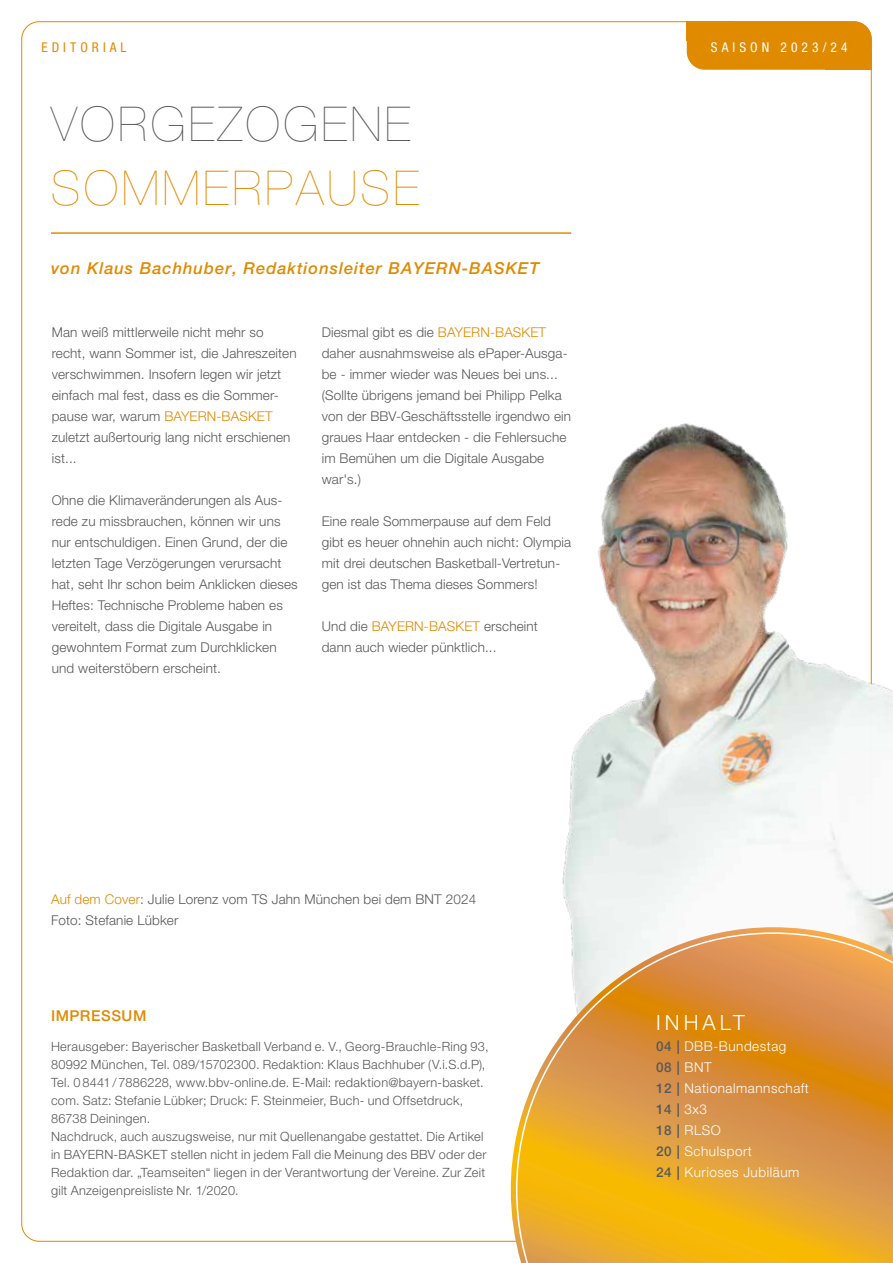
<style>
.page{position:relative;width:893px;height:1263px;background:#fff}
.page>*{position:absolute;margin:0;border:0;box-sizing:border-box;transform-origin:0 0}
.t1{font:200 48px "Helvetica Neue LT Pro";letter-spacing:.07em;color:#58585a}
.t2{font:200 48px "Helvetica Neue LT Pro";letter-spacing:.07em;color:#e08a00}
.t3{font:300 21px "Helvetica Neue LT Pro";letter-spacing:.19em;color:#fff}
.t4{font:italic 500 16.5px "Helvetica Neue LT Pro";letter-spacing:.06em;color:#e08a00}
.t5{font:500 15px "Helvetica Neue LT Pro";letter-spacing:.035em;color:#e08a00}
.t6{font:300 13.5px/21px "Helvetica Neue LT Std";letter-spacing:.01em;color:#58585a}
.t7{font:300 13.5px/21px "Helvetica Neue LT Pro";letter-spacing:.04em;color:#fff}
.t8{font:condensed 13.5px "Helvetica Neue LT Pro";letter-spacing:.3em;color:#fff}
.t9{font:condensed 13.5px "Helvetica Neue LT Pro";letter-spacing:.3em;color:#e08a00}
.t10{font:300 12.75px/18px "Helvetica Neue LT Pro";letter-spacing:.025em;color:#58585a}
.s1{color:#e08a00}
.s2{font-weight:500;color:#58585a}
</style>
<div class="page">
<div style="left:687px;top:21px;width:185px;height:49px;background:#e08a00;border-radius:18px"></div>
<div style="left:687px;top:21px;width:46px;height:20px;background:#e08a00"></div>
<div style="left:825px;top:50px;width:47px;height:20px;background:#e08a00"></div>
<hr style="left:51px;top:232px;width:520px;height:2px;background:#e08a00">
<img style="left:562px;top:370px;width:331px;height:557px">
<svg style="left:511px;top:927px;width:382px;height:315px"></svg>
<svg style="left:516px;top:932px;width:377px;height:331px;background:#e5a647"></svg>
<p class="t9" style="left:41px;top:40px;width:87px">EDITORIAL</p>
<h1 class="t1" style="left:51px;top:96px;width:361px">VORGEZOGENE</h1>
<h1 class="t2" style="left:51px;top:160px;width:370px">SOMMERPAUSE</h1>
<p class="t4" style="left:51px;top:259px;width:490px">von Klaus Bachhuber, Redaktionsleiter BAYERN-BASKET</p>
<p class="t6" style="left:52px;top:322px;width:246px">Man weiß mittlerweile nicht mehr so recht, wann Sommer ist, die Jahreszeiten verschwimmen. Insofern legen wir jetzt einfach mal fest, dass es die Sommer&shy;pause war, warum <span class="s1">BAYERN-BASKET </span>zuletzt außertourig lang nicht erschienen ist...</p>
<p class="t6" style="left:52px;top:490px;width:247px">Ohne die Klimaveränderungen als Aus&shy;rede zu missbrauchen, können wir uns nur entschuldigen. Einen Grund, der die letzten Tage Verzögerungen verursacht hat, seht Ihr schon beim Anklicken dieses Heftes: Technische Probleme haben es vereitelt, dass die Digitale Ausgabe in gewohntem Format zum Durchklicken und weiterstöbern erscheint.</p>
<p class="t6" style="left:322px;top:322px;width:251px">Diesmal gibt es die <span class="s1">BAYERN-BASKET </span>daher ausnahmsweise als ePaper-Ausga&shy;be - immer wieder was Neues bei uns... (Sollte übrigens jemand bei Philipp Pelka von der BBV-Geschäftsstelle irgendwo ein graues Haar entdecken - die Fehlersuche im Bemühen um die Digitale Ausgabe war's.)</p>
<p class="t6" style="left:322px;top:511px;width:251px">Eine reale Sommerpause auf dem Feld gibt es heuer ohnehin auch nicht: Olympia mit drei deutschen Basketball-Vertretun&shy;gen ist das Thema dieses Sommers!</p>
<p class="t6" style="left:322px;top:616px;width:218px">Und die <span class="s1">BAYERN-BASKET</span> erscheint dann auch wieder pünktlich...</p>
<p class="t8" style="left:711px;top:40px;width:138px">SAISON 2023/24</p>
<p class="t6" style="left:51px;top:889px;width:427px"><span class="s1">Auf dem Cover</span>: Julie Lorenz vom TS Jahn München bei dem BNT 2024<br>Foto: Stefanie Lübker</p>
<p class="t5" style="left:51px;top:1007px;width:97px">IMPRESSUM</p>
<p class="t10" style="left:51px;top:1037px;width:439px">Herausgeber: Bayerischer Basketball Verband e. V., Georg-Brauchle-Ring 93, 80992 München, Tel. 089/15702300. Redaktion: Klaus Bachhuber (V.i.S.d.P), Tel. 0 8441 / 7886228, www.bbv-online.de. E-Mail: redaktion@bayern-basket. com. Satz: Stefanie Lübker; Druck: F. Steinmeier, Buch- und Offsetdruck, 86738 Deiningen.<br>Nachdruck, auch auszugsweise, nur mit Quellenangabe gestattet. Die Artikel in BAYERN-BASKET stellen nicht in jedem Fall die Meinung des BBV oder der Redaktion dar. „Teamseiten“ liegen in der Verantwortung der Vereine. Zur Zeit gilt Anzeigenpreisliste Nr. 1/2020.</p>
<h2 class="t3" style="left:656px;top:1010px;width:90px">INHALT</h2>
<p class="t7" style="left:656px;top:1036px;width:154px"><span class="s2">04 |</span> DBB-Bundestag<br><span class="s2">08 |</span> BNT<br><span class="s2">12 |</span> Nationalmannschaft<br><span class="s2">14 |</span> 3x3<br><span class="s2">18 |</span> RLSO<br><span class="s2">20 |</span> Schulsport<br><span class="s2">24 |</span> Kurioses Jubiläum</p>
</div>
